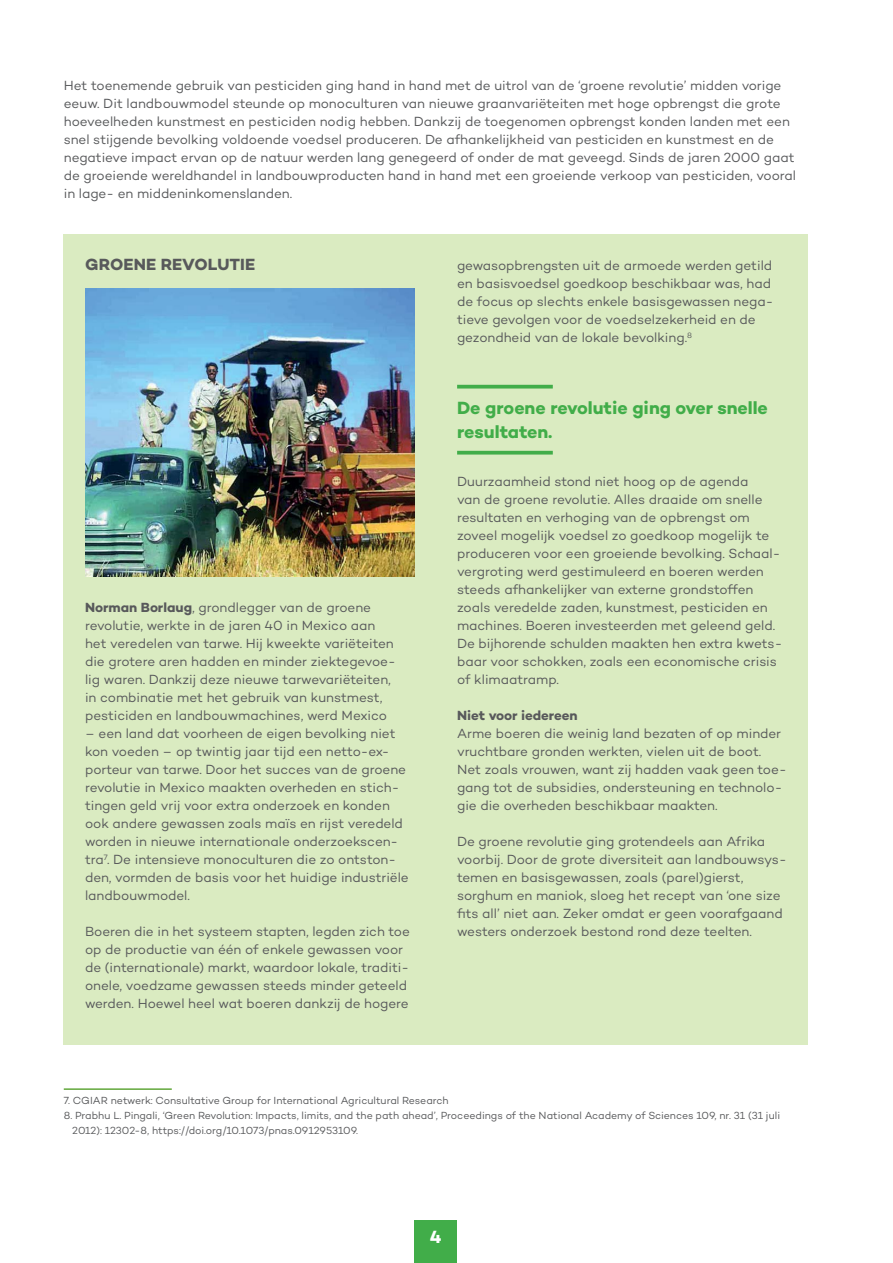
<style>
.page{position:relative;width:893px;height:1263px;background:#fff}
.page>*{position:absolute;margin:0;border:0;box-sizing:border-box;transform-origin:0 0}
.t1{font:700 18px/24px "Campton";letter-spacing:-.005em;color:#41ad49}
.t2{font:700 18px "Campton";color:#fff}
.t3{font:700 16.5px "Campton";letter-spacing:.005em;color:#58595b}
.t4{font:13.5px/18px "Campton";letter-spacing:-.005em;color:#58595b}
.t5{font:700 13.5px "Campton";letter-spacing:-.005em;color:#58595b}
.t6{font:10.5px/15px "Campton";letter-spacing:-.005em;color:#58595b}
.s1{font-weight:700}
</style>
<div class="page">
<div style="left:64px;top:234px;width:744px;height:810px;background:#daebc1"></div>
<hr style="left:64px;top:1088px;width:108px;height:2px;background:#62a73b">
<hr style="left:457px;top:385px;width:96px;height:3px;background:#41ad49">
<svg style="left:457px;top:451px;width:96px;height:4px"></svg>
<img style="left:86px;top:288px;width:329px;height:288px">
<div style="left:415px;top:1220px;width:42px;height:43px;background:#41ad49"></div>
<p class="t4" style="left:64px;top:76px;width:734px">Het toenemende gebruik van pesticiden ging hand in hand met de uitrol van de ‘groene revolutie’ midden vorige eeuw. Dit landbouwmodel steunde op monoculturen van nieuwe graanvariëteiten met hoge opbrengst die grote hoeveelheden kunstmest en pesticiden nodig hebben. Dankzij de toegenomen opbrengst konden landen met een snel stijgende bevolking voldoende voedsel produceren. De afhankelijkheid van pesticiden en kunstmest en de negatieve impact ervan op de natuur werden lang genegeerd of onder de mat geveegd. Sinds de jaren 2000 gaat de groeiende wereldhandel in landbouwproducten hand in hand met een groeiende verkoop van pesticiden, vooral in lage- en middeninkomenslanden.</p>
<p class="t3" style="left:85px;top:254px;width:172px">GROENE REVOLUTIE</p>
<p class="t4" style="left:85px;top:598px;width:312px"><span class="s1">Norman Borlaug</span>, grondlegger van de groene revolutie, werkte in de jaren 40 in Mexico aan het veredelen van tarwe. Hij kweekte variëteiten die grotere aren hadden en minder ziektegevoe&shy;lig waren. Dankzij deze nieuwe tarwevariëteiten, in combinatie met het gebruik van kunstmest, pesticiden en landbouwmachines, werd Mexico</p>
<p class="t4" style="left:85px;top:724px;width:325px">– een land dat voorheen de eigen bevolking niet kon voeden – op twintig jaar tijd een netto-ex&shy;porteur van tarwe. Door het succes van de groene revolutie in Mexico maakten overheden en stich&shy;tingen geld vrij voor extra onderzoek en konden ook andere gewassen zoals maïs en rijst veredeld worden in nieuwe internationale onderzoekscen&shy;tra<sup>7</sup>. De intensieve monoculturen die zo ontston&shy;den, vormden de basis voor het huidige industriële landbouwmodel.</p>
<p class="t4" style="left:85px;top:922px;width:326px">Boeren die in het systeem stapten, legden zich toe op de productie van één of enkele gewassen voor de (internationale) markt, waardoor lokale, traditi&shy;onele, voedzame gewassen steeds minder geteeld werden. Hoewel heel wat boeren dankzij de hogere</p>
<p class="t4" style="left:457px;top:256px;width:318px">gewasopbrengsten uit de armoede werden getild en basisvoedsel goedkoop beschikbaar was, had de focus op slechts enkele basisgewassen nega&shy;tieve gevolgen voor de voedselzekerheid en de gezondheid van de lokale bevolking.<sup>8</sup></p>
<h1 class="t1" style="left:457px;top:396px;width:312px">De groene revolutie ging over snelle resultaten.</h1>
<p class="t4" style="left:457px;top:472px;width:327px">Duurzaamheid stond niet hoog op de agenda<br>van de groene revolutie. Alles draaide om snelle resultaten en verhoging van de opbrengst om zoveel mogelijk voedsel zo goedkoop mogelijk te produceren voor een groeiende bevolking. Schaal&shy;vergroting werd gestimuleerd en boeren werden steeds afhankelijker van externe grondstoffen zoals veredelde zaden, kunstmest, pesticiden en machines. Boeren investeerden met geleend geld.<br>De bijhorende schulden maakten hen extra kwets&shy;baar voor schokken, zoals een economische crisis of klimaatramp.</p>
<p class="t5" style="left:457px;top:707px;width:122px">Niet voor iedereen</p>
<p class="t4" style="left:457px;top:724px;width:331px">Arme boeren die weinig land bezaten of op minder vruchtbare gronden werkten, vielen uit de boot.<br>Net zoals vrouwen, want zij hadden vaak geen toe&shy;gang tot de subsidies, ondersteuning en technolo&shy;gie die overheden beschikbaar maakten.</p>
<p class="t4" style="left:457px;top:832px;width:331px">De groene revolutie ging grotendeels aan Afrika voorbij. Door de grote diversiteit aan landbouwsys&shy;temen en basisgewassen, zoals (parel)gierst, sorghum en maniok, sloeg het recept van ‘one size fits all’ niet aan. Zeker omdat er geen voorafgaand westers onderzoek bestond rond deze teelten.</p>
<p class="t6" style="left:64px;top:1093px;width:386px">7. CGIAR netwerk: Consultative Group for International Agricultural Research</p>
<p class="t6" style="left:72px;top:1108px;width:709px;text-indent:-9px">8. Prabhu L. Pingali, ‘Green Revolution: Impacts, limits, and the path ahead’, Proceedings of the National Academy of Sciences 109, nr. 31 (31 juli<br>2012): 12302-8, https://doi.org/10.1073/pnas.0912953109.</p>
<h1 class="t2" style="left:430px;top:1225px;width:13px">4</h1>
</div>
